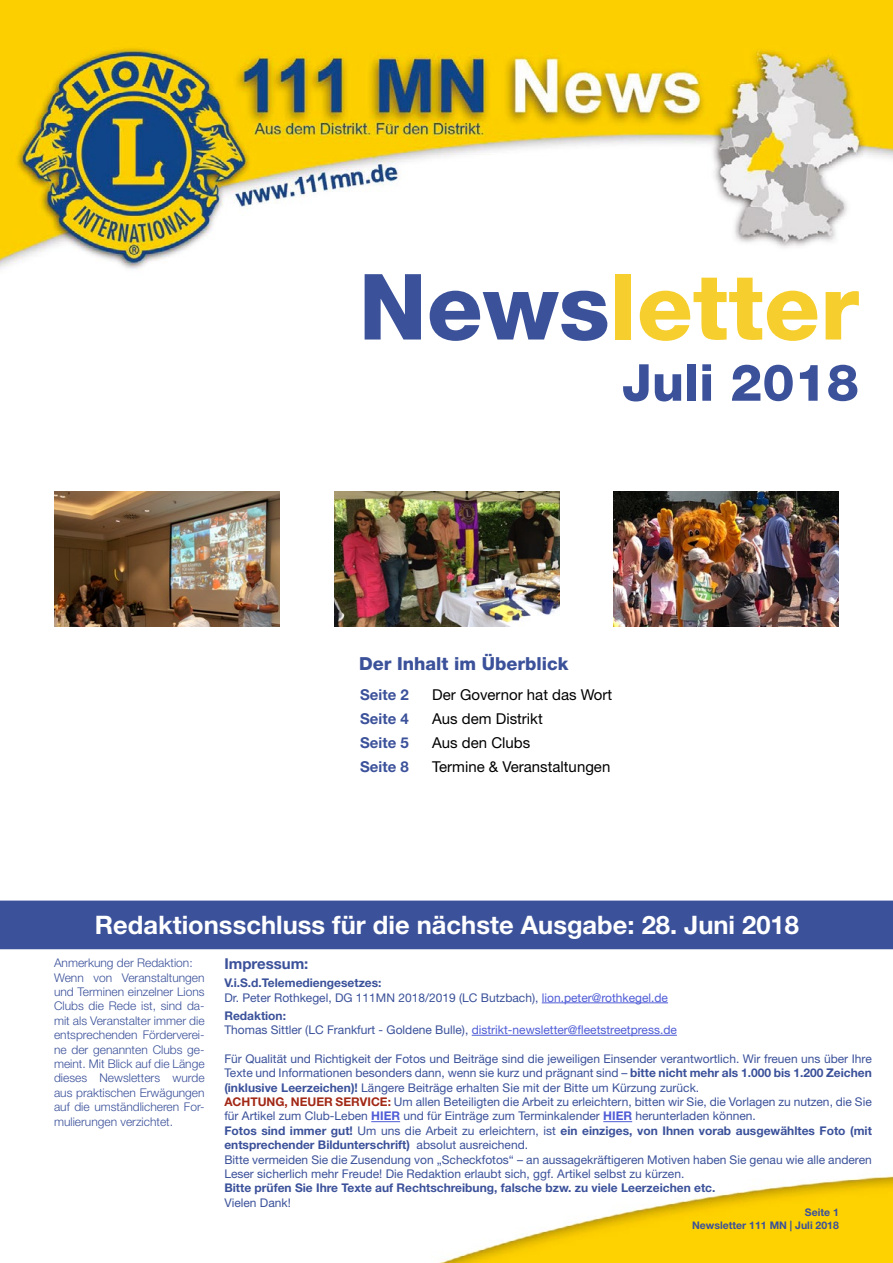
<style>
.page{position:relative;width:893px;height:1263px;background:#fff}
.page>*{position:absolute;margin:0;border:0;box-sizing:border-box;transform-origin:0 0}
.t1{font:800 91.5px "Helvetica Neue LT Std";color:#f6ce2d}
.t2{font:800 51px "Helvetica Neue LT Std";color:#3b519a}
.t3{font:700 25.5px "Helvetica Neue LT Std";color:#fff}
.t4{font:800 18px "Helvetica Neue LT Std";color:#3b519a}
.t5{font:15px "Helvetica Neue LT Std";color:#000}
.t6{font:700 15px "Helvetica Neue LT Std";color:#3b519a}
.t7{font:12px/14.4px "Helvetica Neue LT Std";color:#3b519a}
.t8{font:300 12px/14.4px "Helvetica Neue LT Std";color:#3b519a}
.t9{font:700 12px "Helvetica Neue LT Std";color:#3b519a}
.t10{font:700 10.5px/12.6px "Helvetica Neue LT Std";color:#3b519a;text-align:right}
.s1{color:#3b519a}
.s2{font-weight:700}
.s3{color:#4f5cd6}
.s4{font-weight:700;color:#a22816}
.s5{font-weight:700;color:#4f5cd6}
</style>
<div class="page">
<img style="left:0;top:0;width:893px;height:270px">
<img style="left:371px;top:1121px;width:522px;height:142px">
<div style="left:0;top:901px;width:892px;height:47px;background:#3b519a"></div>
<div style="left:0;top:900px;width:893px;height:49px;border:2px solid #3b519a"></div>
<hr style="left:542px;top:1002px;width:126px;height:1px;background:#4f5cd6">
<hr style="left:472px;top:1035px;width:205px;height:1px;background:#4f5cd6">
<svg style="left:371px;top:1121px;width:29px;height:1px"></svg>
<svg style="left:603px;top:1121px;width:29px;height:1px"></svg>
<img style="left:334px;top:491px;width:225px;height:135px">
<img style="left:614px;top:491px;width:225px;height:135px">
<img style="left:54px;top:491px;width:225px;height:135px">
<h1 class="t1" style="left:359px;top:252px;width:501px"><span class="s1">News</span>letter</h1>
<h2 class="t2" style="left:622px;top:352px;width:239px">Juli 2018</h2>
<h3 class="t4" style="left:359px;top:652px;width:211px">Der Inhalt im Überblick</h3>
<p class="t6" style="left:360px;top:686px;width:50px">Seite 2</p>
<p class="t5" style="left:432px;top:686px;width:181px">Der Governor hat das Wort</p>
<p class="t6" style="left:360px;top:710px;width:50px">Seite 4</p>
<p class="t5" style="left:432px;top:710px;width:112px">Aus dem Distrikt</p>
<p class="t6" style="left:360px;top:734px;width:50px">Seite 5</p>
<p class="t5" style="left:432px;top:734px;width:100px">Aus den Clubs</p>
<p class="t6" style="left:360px;top:758px;width:50px">Seite 8</p>
<p class="t5" style="left:432px;top:758px;width:180px">Termine &amp; Veranstaltungen</p>
<h3 class="t3" style="left:95px;top:909px;width:706px">Redaktionsschluss für die nächste Ausgabe: 28. Juni 2018</h3>
<p class="t8" style="left:54px;top:955px;width:152px">Anmerkung der Redaktion:<br>Wenn von Veranstaltungen und Terminen einzelner Lions<br>Clubs die Rede ist, sind da&shy;mit als Veranstalter immer die entsprechenden Förderverei&shy;ne der genannten Clubs ge&shy;meint. Mit Blick auf die Länge dieses Newsletters wurde aus praktischen Erwägungen auf die umständlicheren For&shy;mulierungen verzichtet.</p>
<p class="t6" style="left:224px;top:955px;width:86px">Impressum:</p>
<p class="t7" style="left:224px;top:975px;width:445px"><span class="s2">V.i.S.d.Telemediengesetzes:<br></span>Dr. Peter Rothkegel, DG 111MN 2018/2019 (LC Butzbach), <span class="s3">lion.peter@rothkegel.de</span></p>
<p class="t7" style="left:224px;top:1008px;width:454px"><span class="s2">Redaktion:<br></span>Thomas Sittler (LC Frankfurt - Goldene Bulle), <span class="s3">distrikt-newsletter@fleetstreetpress.de</span></p>
<p class="t7" style="left:224px;top:1051px;width:649px">Für Qualität und Richtigkeit der Fotos und Beiträge sind die jeweiligen Einsender verantwortlich. Wir freuen uns über Ihre Texte und Informationen besonders dann, wenn sie kurz und prägnant sind – <span class="s2">bitte nicht mehr als 1.000 bis 1.200 Zeichen (inklusive Leerzeichen)!</span> Längere Beiträge erhalten Sie mit der Bitte um Kürzung zurück.<br><span class="s4">ACHTUNG, NEUER SERVICE:</span> Um allen Beteiligten die Arbeit zu erleichtern, bitten wir Sie, die Vorlagen zu nutzen, die Sie für Artikel zum Club-Leben <span class="s5">HIER</span> und für Einträge zum Terminkalender <span class="s5">HIER</span> herunterladen können.<br><span class="s2">Fotos sind immer gut!</span> Um uns die Arbeit zu erleichtern, ist <span class="s2">ein einziges, von Ihnen vorab ausgewähltes Foto (mit entsprechender Bildunterschrift)</span> absolut ausreichend.<br>Bitte vermeiden Sie die Zusendung von „Scheckfotos“ – an aussagekräftigeren Motiven haben Sie genau wie alle anderen Leser sicherlich mehr Freude! Die Redaktion erlaubt sich, ggf. Artikel selbst zu kürzen.</p>
<p class="t9" style="left:224px;top:1181px;width:493px">Bitte prüfen Sie Ihre Texte auf Rechtschreibung, falsche bzw. zu viele Leerzeichen etc.</p>
<p class="t7" style="left:224px;top:1195px;width:68px">Vielen Dank!</p>
<p class="t10" style="left:692px;top:1206px;width:148px">Seite 1<br>Newsletter 111 MN | Juli 2018</p>
</div>
